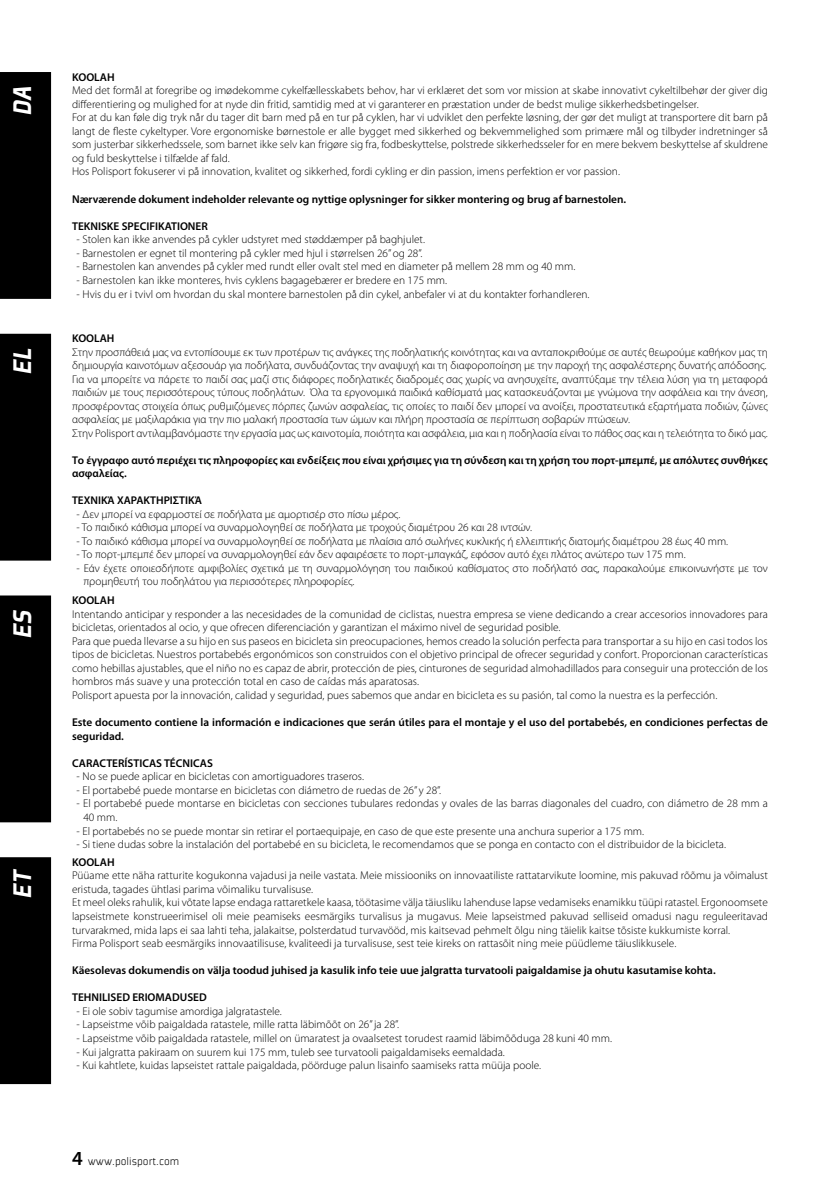
<style>
.page{position:relative;width:840px;height:1191px;background:#fff}
.page>*{position:absolute;margin:0;border:0;box-sizing:border-box;transform-origin:0 0}
.t1{font:28px "Plexes Black Italic Pro";color:#fff}
.t2{font:12px "Plexes Light Pro";color:#000}
.t3{font:300 11.4px/13.6px "Myriad Pro";color:#000}
.t4{font:600 11.4px/13.6px "Myriad Pro";color:#000}
.t5{font:300 11.2px/13.4px "Myriad Pro";color:#000}
.t6{font:600 11.2px/13.4px "Myriad Pro";color:#000}
.s1{font-family:"Myriad Pro";font-weight:600;font-size:20px}
</style>
<div class="page">
<div style="left:0;top:72px;width:51px;height:227px;background:#000"></div>
<div style="left:0;top:334px;width:51px;height:226px;background:#000"></div>
<div style="left:0;top:595px;width:51px;height:227px;background:#000"></div>
<div style="left:0;top:857px;width:51px;height:227px;background:#000"></div>
<h1 class="t1" style="left:4px;top:116px;width:30px;rotate:-90deg">DA</h1>
<h1 class="t1" style="left:4px;top:375px;width:28px;rotate:-90deg">EL</h1>
<h1 class="t1" style="left:4px;top:639px;width:31px;rotate:-90deg">ES</h1>
<h1 class="t1" style="left:4px;top:898px;width:31px;rotate:-90deg">ET</h1>
<p class="t4" style="left:72px;top:70px;width:44px">KOOLAH</p>
<p class="t3" style="left:72px;top:84px;width:697px">Med det formål at foregribe og imødekomme cykelfællesskabets behov, har vi erklæret det som vor mission at skabe innovativt cykeltilbehør der giver dig differentiering og mulighed for at nyde din fritid, samtidig med at vi garanterer en præstation under de bedst mulige sikkerhedsbetingelser.<br>For at du kan føle dig tryk når du tager dit barn med på en tur på cyklen, har vi udviklet den perfekte løsning, der gør det muligt at transportere dit barn på langt de fleste cykeltyper. Vore ergonomiske børnestole er alle bygget med sikkerhed og bekvemmelighed som primære mål og tilbyder indretninger så som justerbar sikkerhedssele, som barnet ikke selv kan frigøre sig fra, fodbeskyttelse, polstrede sikkerhedsseler for en mere bekvem beskyttelse af skuldrene og fuld beskyttelse i tilfælde af fald.<br>Hos Polisport fokuserer vi på innovation, kvalitet og sikkerhed, fordi cykling er din passion, imens perfektion er vor passion.</p>
<p class="t4" style="left:72px;top:192px;width:555px">Nærværende dokument indeholder relevante og nyttige oplysninger for sikker montering og brug af barnestolen.</p>
<p class="t4" style="left:72px;top:219px;width:137px">TEKNISKE SPECIFIKATIONER</p>
<p class="t3" style="left:77px;top:233px;width:350px">- Stolen kan ikke anvendes på cykler udstyret med støddæmper på baghjulet.</p>
<p class="t3" style="left:77px;top:246px;width:347px">- Barnestolen er egnet til montering på cykler med hjul i størrelsen 26” og 28”.</p>
<p class="t3" style="left:77px;top:260px;width:500px">- Barnestolen kan anvendes på cykler med rundt eller ovalt stel med en diameter på mellem 28 mm og 40 mm.</p>
<p class="t3" style="left:77px;top:273px;width:372px">- Barnestolen kan ikke monteres, hvis cyklens bagagebærer er bredere en 175 mm.</p>
<p class="t3" style="left:77px;top:287px;width:514px">- Hvis du er i tvivl om hvordan du skal montere barnestolen på din cykel, anbefaler vi at du kontakter forhandleren.</p>
<p class="t6" style="left:72px;top:331px;width:44px">KOOLAH</p>
<p class="t5" style="left:72px;top:345px;width:697px">Στην προσπάθειά μας να εντοπίσουμε εκ των προτέρων τις ανάγκες της ποδηλατικής κοινότητας και να ανταποκριθούμε σε αυτές θεωρούμε καθήκον μας τη δημιουργία καινοτόμων αξεσουάρ για ποδήλατα, συνδυάζοντας την αναψυχή και τη διαφοροποίηση με την παροχή της ασφαλέστερης δυνατής απόδοσης.<br>Για να μπορείτε να πάρετε το παιδί σας μαζί στις διάφορες ποδηλατικές διαδρομές σας χωρίς να ανησυχείτε, αναπτύξαμε την τέλεια λύση για τη μεταφορά παιδιών με τους περισσότερους τύπους ποδηλάτων. Όλα τα εργονομικά παιδικά καθίσματά μας κατασκευάζονται με γνώμονα την ασφάλεια και την άνεση, προσφέροντας στοιχεία όπως ρυθμιζόμενες πόρπες ζωνών ασφαλείας, τις οποίες το παιδί δεν μπορεί να ανοίξει, προστατευτικά εξαρτήματα ποδιών, ζώνες ασφαλείας με μαξιλαράκια για την πιο μαλακή προστασία των ώμων και πλήρη προστασία σε περίπτωση σοβαρών πτώσεων.<br>Στην Polisport αντιλαμβανόμαστε την εργασία μας ως καινοτομία, ποιότητα και ασφάλεια, μια και η ποδηλασία είναι το πάθος σας και η τελειότητα το δικό μας.</p>
<p class="t6" style="left:72px;top:453px;width:696px">Το έγγραφο αυτό περιέχει τις πληροφορίες και ενδείξεις που είναι χρήσιμες για τη σύνδεση και τη χρήση του πορτ-μπεμπέ, με απόλυτες συνθήκες ασφαλείας.</p>
<p class="t6" style="left:72px;top:493px;width:131px">ΤΕΧΝΙΚΆ ΧΑΡΑΚΤΗΡΙΣΤΙΚΆ</p>
<p class="t5" style="left:77px;top:507px;width:325px">- Δεν μπορεί να εφαρμοστεί σε ποδήλατα με αμορτισέρ στο πίσω μέρος.</p>
<p class="t5" style="left:77px;top:521px;width:456px">- Το παιδικό κάθισμα μπορεί να συναρμολογηθεί σε ποδήλατα με τροχούς διαμέτρου 26 και 28 ιντσών.</p>
<p class="t5" style="left:77px;top:534px;width:652px">- Το παιδικό κάθισμα μπορεί να συναρμολογηθεί σε ποδήλατα με πλαίσια από σωλήνες κυκλικής ή ελλειπτικής διατομής διαμέτρου 28 έως 40 mm.</p>
<p class="t5" style="left:77px;top:548px;width:610px">- Το πορτ-μπεμπέ δεν μπορεί να συναρμολογηθεί εάν δεν αφαιρέσετε το πορτ-μπαγκάζ, εφόσον αυτό έχει πλάτος ανώτερο των 175 mm.</p>
<p class="t5" style="left:83px;top:561px;width:685px;text-indent:-7px">- Εάν έχετε οποιεσδήποτε αμφιβολίες σχετικά με τη συναρμολόγηση του παιδικού καθίσματος στο ποδήλατό σας, παρακαλούμε επικοινωνήστε με τον προμηθευτή του ποδηλάτου για περισσότερες πληροφορίες.</p>
<p class="t4" style="left:72px;top:593px;width:44px">KOOLAH</p>
<p class="t3" style="left:72px;top:607px;width:697px">Intentando anticipar y responder a las necesidades de la comunidad de ciclistas, nuestra empresa se viene dedicando a crear accesorios innovadores para bicicletas, orientados al ocio, y que ofrecen diferenciación y garantizan el máximo nivel de seguridad posible.<br>Para que pueda llevarse a su hijo en sus paseos en bicicleta sin preocupaciones, hemos creado la solución perfecta para transportar a su hijo en casi todos los tipos de bicicletas. Nuestros portabebés ergonómicos son construidos con el objetivo principal de ofrecer seguridad y confort. Proporcionan características como hebillas ajustables, que el niño no es capaz de abrir, protección de pies, cinturones de seguridad almohadillados para conseguir una protección de los hombros más suave y una protección total en caso de caídas más aparatosas.<br>Polisport apuesta por la innovación, calidad y seguridad, pues sabemos que andar en bicicleta es su pasión, tal como la nuestra es la perfección.</p>
<p class="t4" style="left:72px;top:715px;width:697px">Este documento contiene la información e indicaciones que serán útiles para el montaje y el uso del portabebés, en condiciones perfectas de seguridad.</p>
<p class="t4" style="left:72px;top:756px;width:142px">CARACTERÍSTICAS TÉCNICAS</p>
<p class="t3" style="left:77px;top:770px;width:289px">- No se puede aplicar en bicicletas con amortiguadores traseros.</p>
<p class="t3" style="left:77px;top:783px;width:366px">- El portabebé puede montarse en bicicletas con diámetro de ruedas de 26” y 28”.</p>
<p class="t3" style="left:83px;top:797px;width:685px;text-indent:-7px">- El portabebé puede montarse en bicicletas con secciones tubulares redondas y ovales de las barras diagonales del cuadro, con diámetro de 28 mm a<br>40 mm.</p>
<p class="t3" style="left:77px;top:824px;width:568px">- El portabebés no se puede montar sin retirar el portaequipaje, en caso de que este presente una anchura superior a 175 mm.</p>
<p class="t3" style="left:77px;top:837px;width:650px">- Si tiene dudas sobre la instalación del portabebé en su bicicleta, le recomendamos que se ponga en contacto con el distribuidor de la bicicleta.</p>
<p class="t4" style="left:72px;top:854px;width:44px">KOOLAH</p>
<p class="t3" style="left:72px;top:869px;width:697px">Püüame ette näha ratturite kogukonna vajadusi ja neile vastata. Meie missiooniks on innovaatiliste rattatarvikute loomine, mis pakuvad rõõmu ja võimalust eristuda, tagades ühtlasi parima võimaliku turvalisuse.<br>Et meel oleks rahulik, kui võtate lapse endaga rattaretkele kaasa, töötasime välja täiusliku lahenduse lapse vedamiseks enamikku tüüpi ratastel. Ergonoomsete lapseistmete konstrueerimisel oli meie peamiseks eesmärgiks turvalisus ja mugavus. Meie lapseistmed pakuvad selliseid omadusi nagu reguleeritavad turvarakmed, mida laps ei saa lahti teha, jalakaitse, polsterdatud turvavööd, mis kaitsevad pehmelt õlgu ning täielik kaitse tõsiste kukkumiste korral.<br>Firma Polisport seab eesmärgiks innovaatilisuse, kvaliteedi ja turvalisuse, sest teie kireks on rattasõit ning meie püüdleme täiuslikkusele.</p>
<p class="t4" style="left:72px;top:963px;width:644px">Käesolevas dokumendis on välja toodud juhised ja kasulik info teie uue jalgratta turvatooli paigaldamise ja ohutu kasutamise kohta.</p>
<p class="t4" style="left:72px;top:990px;width:136px">TEHNILISED ERIOMADUSED</p>
<p class="t3" style="left:77px;top:1004px;width:207px">- Ei ole sobiv tagumise amordiga jalgratastele.</p>
<p class="t3" style="left:77px;top:1018px;width:324px">- Lapseistme võib paigaldada ratastele, mille ratta läbimõõt on 26” ja 28”.</p>
<p class="t3" style="left:77px;top:1031px;width:536px">- Lapseistme võib paigaldada ratastele, millel on ümaratest ja ovaalsetest torudest raamid läbimõõduga 28 kuni 40 mm.</p>
<p class="t3" style="left:77px;top:1045px;width:429px">- Kui jalgratta pakiraam on suurem kui 175 mm, tuleb see turvatooli paigaldamiseks eemaldada.</p>
<p class="t3" style="left:77px;top:1058px;width:465px">- Kui kahtlete, kuidas lapseistet rattale paigaldada, pöörduge palun lisainfo saamiseks ratta müüja poole.</p>
<p class="t2" style="left:72px;top:1153px;width:109px"><span class="s1">4</span> www.polisport.com</p>
</div>
